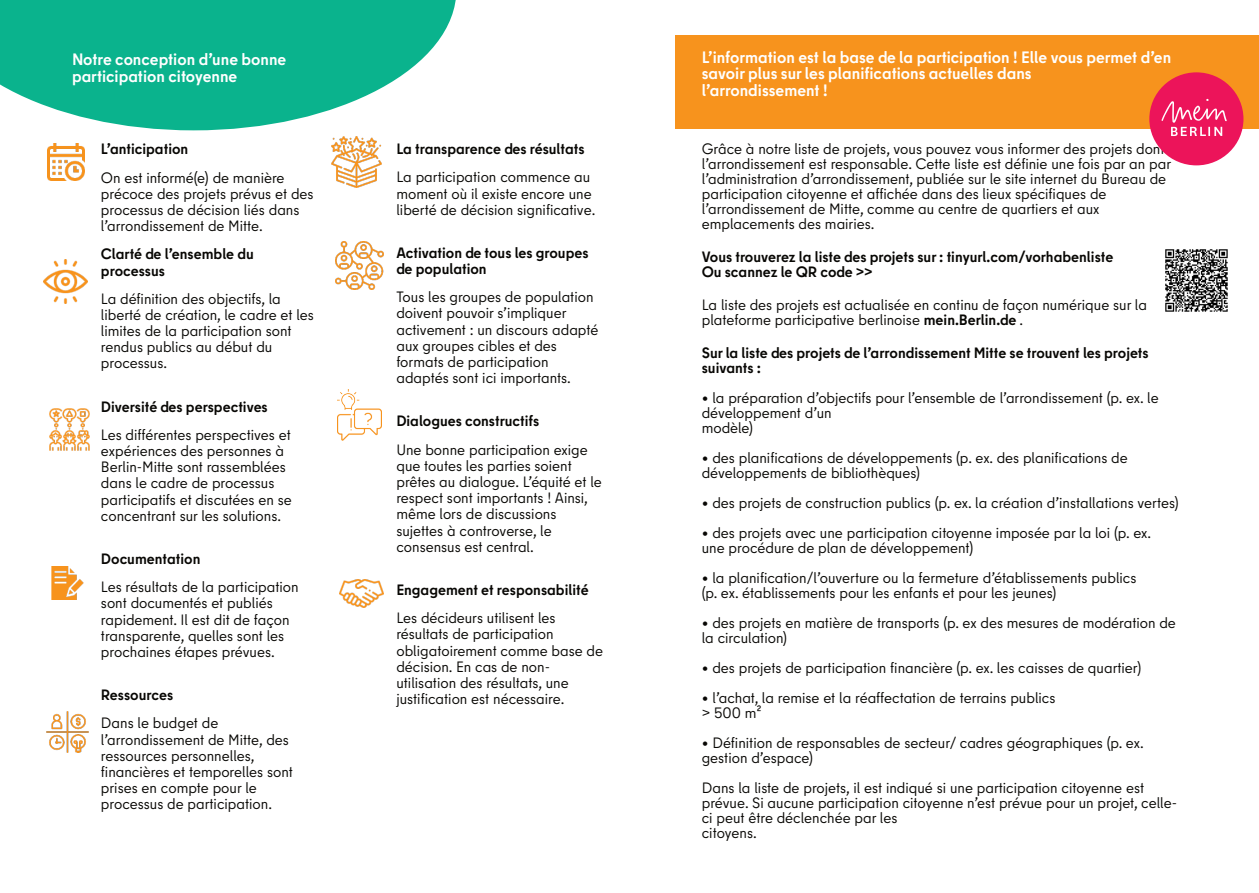
<style>
.page{position:relative;width:1259px;height:893px;background:#fff}
.page>*{position:absolute;margin:0;border:0;box-sizing:border-box;transform-origin:0 0}
.t1{font:700 16.5px/16.5px "Berlin Type";color:#fff}
.t2{font:15px/16.2px "Berlin Type";color:#080704}
.t3{font:700 15px/16.2px "Berlin Type";color:#080704}
.s1{font-weight:700}
</style>
<div class="page">
<svg style="left:0;top:0;width:456px;height:130px;fill:#0ab38d"></svg>
<img style="left:47px;top:144px;width:37px;height:36px">
<img style="left:44px;top:259px;width:44px;height:44px">
<img style="left:49px;top:409px;width:40px;height:41px">
<img style="left:51px;top:567px;width:33px;height:33px">
<img style="left:47px;top:711px;width:41px;height:42px">
<img style="left:331px;top:137px;width:50px;height:50px">
<img style="left:338px;top:389px;width:44px;height:52px">
<img style="left:340px;top:580px;width:44px;height:28px">
<img style="left:336px;top:242px;width:48px;height:48px">
<div style="left:675px;top:35px;width:584px;height:93px;background:#f7931d"></div>
<img style="left:1165px;top:249px;width:63px;height:63px">
<div style="left:1149px;top:72px;width:94px;height:93px;background:#ec145a;border-radius:50%"></div>
<svg style="left:1161px;top:99px;width:65px;height:37px"></svg>
<p class="t1" style="left:72px;top:54px;width:216px">Notre conception d’une bonne participation citoyenne</p>
<p class="t3" style="left:101px;top:143px;width:89px">L’anticipation</p>
<p class="t2" style="left:101px;top:171px;width:214px">On est informé(e) de manière précoce des projets prévus et des processus de décision liés dans l’arrondissement de Mitte.</p>
<p class="t3" style="left:101px;top:248px;width:154px">Clarté de l’ensemble du processus</p>
<p class="t2" style="left:101px;top:293px;width:214px">La définition des objectifs, la liberté de création, le cadre et les limites de la participation sont rendus publics au début du processus.</p>
<p class="t3" style="left:101px;top:401px;width:168px">Diversité des perspectives</p>
<p class="t2" style="left:101px;top:429px;width:192px">Les différentes perspectives et expériences des personnes à<br>Berlin-Mitte sont rassemblées dans le cadre de processus participatifs et discutées en se concentrant sur les solutions.</p>
<p class="t3" style="left:101px;top:553px;width:101px">Documentation</p>
<p class="t2" style="left:101px;top:581px;width:199px">Les résultats de la participation sont documentés et publiés rapidement. Il est dit de façon transparente, quelles sont les prochaines étapes prévues.</p>
<p class="t3" style="left:101px;top:689px;width:74px">Ressources</p>
<p class="t2" style="left:101px;top:717px;width:193px">Dans le budget de l’arrondissement de Mitte, des ressources personnelles, financières et temporelles sont prises en compte pour le processus de participation.</p>
<p class="t3" style="left:396px;top:143px;width:190px">La transparence des résultats</p>
<p class="t2" style="left:396px;top:171px;width:200px">La participation commence au moment où il existe encore une liberté de décision significative.</p>
<p class="t3" style="left:396px;top:247px;width:194px">Activation de tous les groupes de population</p>
<p class="t2" style="left:396px;top:291px;width:203px">Tous les groupes de population doivent pouvoir s’impliquer activement : un discours adapté aux groupes cibles et des formats de participation adaptés sont ici importants.</p>
<p class="t3" style="left:396px;top:415px;width:144px">Dialogues constructifs</p>
<p class="t2" style="left:396px;top:443px;width:207px">Une bonne participation exige que toutes les parties soient prêtes au dialogue. L’équité et le respect sont importants ! Ainsi, même lors de discussions sujettes à controverse, le consensus est central.</p>
<p class="t3" style="left:396px;top:584px;width:194px">Engagement et responsabilité</p>
<p class="t2" style="left:396px;top:612px;width:208px">Les décideurs utilisent les résultats de participation obligatoirement comme base de décision. En cas de non&shy;utilisation des résultats, une justification est nécessaire.</p>
<p class="t1" style="left:702px;top:51px;width:471px">L’information est la base de la participation ! Elle vous permet d’en savoir plus sur les planifications actuelles dans<br>l’arrondissement !</p>
<p class="t2" style="left:702px;top:144px;width:471px;line-height:15px">Grâce à notre liste de projets, vous pouvez vous informer des projets dont l’arrondissement est responsable. Cette liste est définie une fois par an par l’administration d’arrondissement, publiée sur le site internet du Bureau de participation citoyenne et affichée dans des lieux spécifiques de l’arrondissement de Mitte, comme au centre de quartiers et aux emplacements des mairies.</p>
<p class="t3" style="left:702px;top:252px;width:413px;line-height:15px">Vous trouverez la liste des projets sur : tinyurl.com/vorhabenliste<br>Ou scannez le QR code &gt;&gt;</p>
<p class="t2" style="left:702px;top:300px;width:447px;line-height:15px">La liste des projets est actualisée en continu de façon numérique sur la plateforme participative berlinoise <span class="s1">mein.Berlin.de</span> .</p>
<p class="t3" style="left:702px;top:348px;width:448px;line-height:15px">Sur la liste des projets de l’arrondissement Mitte se trouvent les projets suivants :</p>
<p class="t2" style="left:702px;top:393px;width:458px;line-height:15px">• la préparation d’objectifs pour l’ensemble de l’arrondissement (p. ex. le développement d’un<br>modèle)</p>
<p class="t2" style="left:702px;top:453px;width:427px;line-height:15px">• des planifications de développements (p. ex. des planifications de développements de bibliothèques)</p>
<p class="t2" style="left:702px;top:497px;width:478px">• des projets de construction publics (p. ex. la création d’installations vertes)</p>
<p class="t2" style="left:702px;top:528px;width:451px;line-height:15px">• des projets avec une participation citoyenne imposée par la loi (p. ex. une procédure de plan de développement)</p>
<p class="t2" style="left:702px;top:573px;width:436px;line-height:15px">• la planification/l’ouverture ou la fermeture d’établissements publics (p. ex. établissements pour les enfants et pour les jeunes)</p>
<p class="t2" style="left:702px;top:618px;width:475px;line-height:15px">• des projets en matière de transports (p. ex des mesures de modération de la circulation)</p>
<p class="t2" style="left:702px;top:662px;width:441px">• des projets de participation financière (p. ex. les caisses de quartier)</p>
<p class="t2" style="left:702px;top:693px;width:355px;line-height:15px">• l’achat, la remise et la réaffectation de terrains publics &gt; 500 m²</p>
<p class="t2" style="left:702px;top:738px;width:443px;line-height:15px">• Définition de responsables de secteur/ cadres géographiques (p. ex. gestion d’espace)</p>
<p class="t2" style="left:702px;top:783px;width:477px;line-height:15px">Dans la liste de projets, il est indiqué si une participation citoyenne est prévue. Si aucune participation citoyenne n’est prévue pour un projet, celle&shy;ci peut être déclenchée par les<br>citoyens.</p>
</div>
